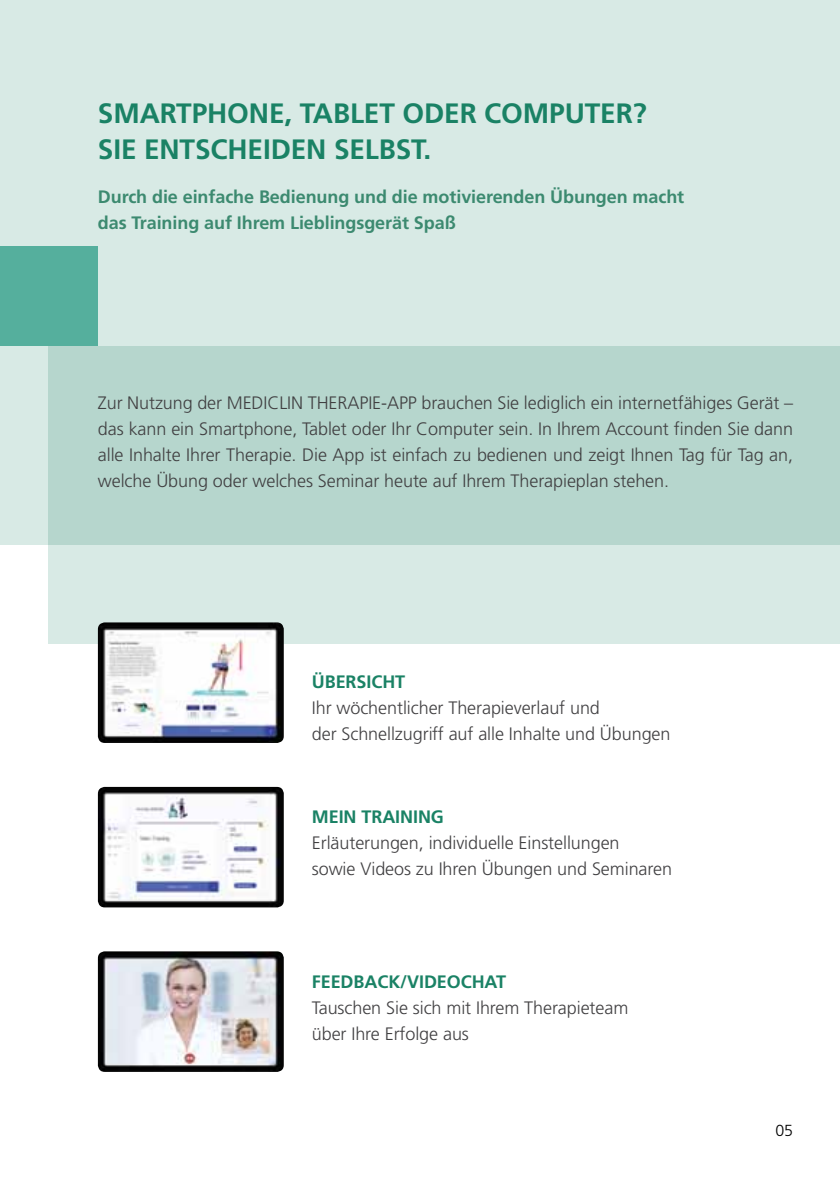
<style>
.page{position:relative;width:840px;height:1191px;background:#fff}
.page>*{position:absolute;margin:0;border:0;box-sizing:border-box;transform-origin:0 0}
.t1{font:700 28px/36px "Frutiger LT Pro";letter-spacing:-.005em;color:#1a8265}
.t2{font:300 18px/26px "Frutiger LT Pro";letter-spacing:-.005em;color:#414042}
.t3{font:700 18px/26px "Frutiger LT Pro";letter-spacing:-.005em;color:#3c8a70}
.t4{font:700 18px "Frutiger LT Pro";letter-spacing:-.005em;color:#1a8265}
.t5{font:300 16px "Frutiger LT Pro";color:#000}
</style>
<div class="page">
<div style="left:0;top:0;width:839px;height:544px;background:#d8eae5"></div>
<svg style="left:48px;top:346px;width:791px;height:297px;background:#c0dcd4"></svg>
<img style="left:98px;top:622px;width:185px;height:121px">
<img style="left:98px;top:787px;width:185px;height:120px">
<img style="left:98px;top:951px;width:185px;height:120px">
<div style="left:0;top:247px;width:98px;height:99px;background:#55af9d"></div>
<h1 class="t1" style="left:98px;top:95px;width:550px;text-indent:62px">rtphone, Tablet oder Com puter?<br>Sie entscheiden selbst.</h1>
<p class="t3" style="left:98px;top:184px;width:587px">Durch die einfache Bedienung und die motivierenden Übungen macht das Training auf Ihrem Lieblingsgerät Spaß</p>
<h1 class="t1" style="left:98px;top:95px;width:22px">Sma</h1>
<p class="t2" style="left:98px;top:390px;width:696px;text-align:justify">Zur Nutzung der MEDICLIN The rapie-App brauchen Sie lediglich ein internetfähiges Gerät – das kann ein Smartphone, Tablet oder Ihr Computer sein. In Ihrem Account finden Sie dann alle Inhalte Ihrer Therapie. Die App ist einfach zu bedienen und zeigt Ihnen Tag für Tag an, welche Übung oder welches Seminar heute auf Ihrem Therapieplan stehen.</p>
<p class="t4" style="left:312px;top:671px;width:92px">Übersicht</p>
<p class="t2" style="left:312px;top:695px;width:360px">Ihr wöchentlicher Therapieverlauf und<br>der Schnellzugriff auf alle Inhalte und Übungen</p>
<p class="t4" style="left:312px;top:806px;width:133px">Mein Training</p>
<p class="t2" style="left:312px;top:830px;width:361px">Erläuterungen, individuelle Einstellungen<br>sowie Videos zu Ihren Übungen und Seminaren</p>
<p class="t4" style="left:312px;top:970px;width:185px">Feedback/Videochat</p>
<p class="t2" style="left:312px;top:994px;width:318px">Tauschen Sie sich mit Ihrem Therapieteam über Ihre Erfolge aus</p>
<p class="t5" style="left:774px;top:1121px;width:19px">05</p>
</div>
